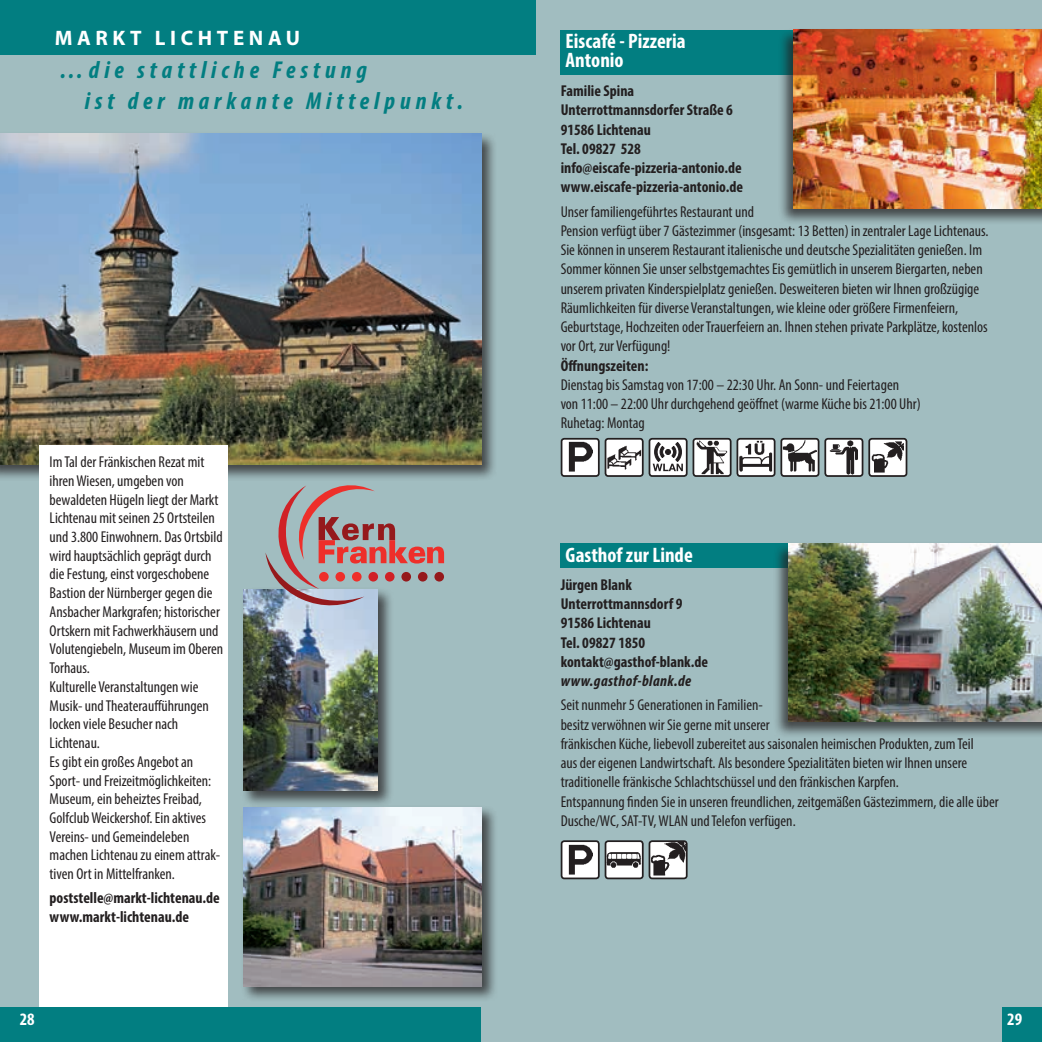
<style>
.page{position:relative;width:1042px;height:1042px;background:#a1bdc0}
.page>*{position:absolute;margin:0;border:0;box-sizing:border-box;transform-origin:0 0}
.t1{font:italic 700 condensed 24.5px/31.5px "Myriad Pro";letter-spacing:.2em;color:#027e81}
.t2{font:700 condensed 21px/19.2px "Myriad Pro";color:#fff}
.t3{font:700 21px "Myriad Pro";letter-spacing:.22em;color:#fff}
.t4{font:700 condensed 17.5px "Myriad Pro";color:#fff}
.t5{font:condensed 15.75px/18.7px "Myriad Pro";color:#231f20}
.t6{font:700 condensed 15.75px/19.2px "Myriad Pro";color:#231f20}
.t7{font:italic 700 condensed 15.75px "Myriad Pro";letter-spacing:.025em;color:#231f20}
</style>
<div class="page">
<div style="left:0;top:1007px;width:40px;height:35px;background:#027e81"></div>
<div style="left:1002px;top:1007px;width:40px;height:35px;background:#027e81"></div>
<div style="left:0;top:0;width:536px;height:55px;background:#027e81"></div>
<div style="left:0;top:131px;width:498px;height:350px;background:#231f20;opacity:.75"></div>
<img style="left:0;top:134px;width:481px;height:331px">
<div style="left:240px;top:805px;width:258px;height:198px;background:#231f20;opacity:.75"></div>
<img style="left:243px;top:807px;width:238px;height:179px">
<div style="left:240px;top:587px;width:154px;height:220px;background:#231f20;opacity:.75"></div>
<img style="left:243px;top:589px;width:134px;height:202px">
<svg style="left:265px;top:485px;width:179px;height:120px"></svg>
<div style="left:40px;top:445px;width:188px;height:562px;background:#fff"></div>
<div style="left:40px;top:1007px;width:441px;height:35px;background:#027e81"></div>
<div style="left:561px;top:439px;width:38px;height:37px;background:#fff;border-radius:3px"></div>
<img style="left:569px;top:442px;width:24px;height:30px">
<div style="left:561px;top:438px;width:39px;height:39px;border:2px solid #231f20;border-radius:3px"></div>
<div style="left:649px;top:439px;width:38px;height:37px;background:#fff;border-radius:3px"></div>
<svg style="left:653px;top:442px;width:30px;height:29px"></svg>
<div style="left:648px;top:438px;width:39px;height:39px;border:2px solid #231f20;border-radius:3px"></div>
<div style="left:693px;top:439px;width:37px;height:37px;background:#fff;border-radius:3px"></div>
<img style="left:696px;top:441px;width:31px;height:33px">
<div style="left:692px;top:438px;width:39px;height:39px;border:2px solid #231f20;border-radius:3px"></div>
<div style="left:737px;top:439px;width:37px;height:37px;background:#fff;border-radius:3px"></div>
<img style="left:739px;top:441px;width:33px;height:30px">
<div style="left:736px;top:438px;width:39px;height:39px;border:2px solid #231f20;border-radius:3px"></div>
<div style="left:781px;top:439px;width:37px;height:37px;background:#fff;border-radius:3px"></div>
<img style="left:783px;top:441px;width:33px;height:31px">
<div style="left:780px;top:438px;width:39px;height:39px;border:2px solid #231f20;border-radius:3px"></div>
<div style="left:825px;top:439px;width:37px;height:37px;background:#fff;border-radius:3px"></div>
<img style="left:829px;top:441px;width:28px;height:33px">
<div style="left:824px;top:438px;width:39px;height:39px;border:2px solid #231f20;border-radius:3px"></div>
<div style="left:605px;top:439px;width:38px;height:37px;background:#fff;border-radius:3px"></div>
<img style="left:607px;top:445px;width:33px;height:24px">
<div style="left:604px;top:438px;width:39px;height:39px;border:2px solid #231f20;border-radius:3px"></div>
<div style="left:869px;top:439px;width:37px;height:37px;background:#fff;border-radius:3px"></div>
<img style="left:871px;top:442px;width:33px;height:31px">
<div style="left:868px;top:438px;width:39px;height:39px;border:2px solid #231f20;border-radius:3px"></div>
<div style="left:561px;top:30px;width:441px;height:44px;background:#027e81"></div>
<div style="left:778px;top:28px;width:264px;height:198px;background:#231f20;opacity:.75"></div>
<img style="left:794px;top:30px;width:248px;height:178px">
<img style="left:651px;top:843px;width:33px;height:33px">
<div style="left:648px;top:840px;width:39px;height:39px;border:2px solid #231f20;border-radius:3px"></div>
<div style="left:605px;top:841px;width:38px;height:37px;background:#fff;border-radius:3px"></div>
<img style="left:607px;top:852px;width:33px;height:16px">
<div style="left:604px;top:840px;width:39px;height:39px;border:2px solid #231f20;border-radius:3px"></div>
<div style="left:561px;top:841px;width:38px;height:37px;background:#fff;border-radius:3px"></div>
<img style="left:569px;top:844px;width:24px;height:30px">
<div style="left:561px;top:840px;width:39px;height:39px;border:2px solid #231f20;border-radius:3px"></div>
<div style="left:561px;top:543px;width:441px;height:25px;background:#027e81"></div>
<div style="left:773px;top:541px;width:269px;height:198px;background:#231f20;opacity:.75"></div>
<img style="left:789px;top:543px;width:253px;height:179px">
<h2 class="t3" style="left:55px;top:24px;width:247px">MA RKT LICHTENA U</h2>
<h1 class="t1" style="left:85px;top:54px;width:380px;text-indent:-25px">…die stattliche Festung<br>ist der markante Mittelpunkt.</h1>
<p class="t5" style="left:50px;top:452px;width:175px">Im Tal der Fränkischen Rezat mit ihren Wiesen, umgeben von bewaldeten Hügeln liegt der Markt<br>Lichtenau mit seinen 25 Ortsteilen und 3.800 Einwohnern. Das Ortsbild wird hauptsächlich geprägt durch die Festung, einst vorgeschobene<br>Bastion der Nürnberger gegen die<br>Ansbacher Markgrafen; historischer<br>Ortskern mit Fachwerkhäusern und<br>Volutengiebeln, Museum im Oberen<br>Torhaus.<br>Kulturelle Veranstaltungen wie<br>Musik- und Theateraufführungen locken viele Besucher nach<br>Lichtenau.<br>Es gibt ein großes Angebot an<br>Sport- und Freizeitmöglichkeiten:<br>Museum, ein beheiztes Freibad,<br>Golfclub Weickershof. Ein aktives<br>Vereins- und Gemeindeleben machen Lichtenau zu einem attrak&shy;tiven Ort in Mittelfranken.</p>
<p class="t6" style="left:50px;top:888px;width:172px;line-height:18.7px">poststelle@markt-lichtenau.de www.markt-lichtenau.de</p>
<h2 class="t2" style="left:566px;top:31px;width:121px">Eiscafé - Pizzeria<br>Antonio</h2>
<p class="t6" style="left:561px;top:81px;width:184px">Familie Spina<br>Unterrottmannsdorfer Straße 6<br>91586 Lichtenau<br>Tel. 09827 528 info@eiscafe-pizzeria-antonio.de www.eiscafe-pizzeria-antonio.de</p>
<p class="t5" style="left:561px;top:202px;width:429px;line-height:19.2px">Unser familiengeführtes Restaurant und<br>Pension verfügt über 7 Gästezimmer (insgesamt: 13 Betten) in zentraler Lage Lichtenaus.<br>Sie können in unserem Restaurant italienische und deutsche Spezialitäten genießen. Im Sommer können Sie unser selbstgemachtes Eis gemütlich in unserem Biergarten, neben unserem privaten Kinderspielplatz genießen. Desweiteren bieten wir Ihnen großzügige Räumlichkeiten für diverse Veranstaltungen, wie kleine oder größere Firmenfeiern, Geburtstage, Hochzeiten oder Trauerfeiern an. Ihnen stehen private Parkplätze, kostenlos vor Ort, zur Verfügung!</p>
<p class="t6" style="left:561px;top:355px;width:89px">Öffnungszeiten:</p>
<p class="t5" style="left:561px;top:375px;width:361px;line-height:19.2px">Dienstag bis Samstag von 17:00 – 22:30 Uhr. An Sonn- und Feiertagen von 11:00 – 22:00 Uhr durchgehend geöffnet (warme Küche bis 21:00 Uhr)<br>Ruhetag: Montag</p>
<h2 class="t2" style="left:566px;top:544px;width:129px">Gasthof zur Linde</h2>
<p class="t6" style="left:561px;top:575px;width:149px">Jürgen Blank<br>Unterrottmannsdorf 9<br>91586 Lichtenau<br>Tel. 09827 1850 kontakt@gasthof-blank.de</p>
<p class="t7" style="left:561px;top:671px;width:132px">www.gasthof-blank.de</p>
<p class="t5" style="left:561px;top:695px;width:439px;line-height:19.2px">Seit nunmehr 5 Generationen in Familien-<br>besitz verwöhnen wir Sie gerne mit unserer<br>fränkischen Küche, liebevoll zubereitet aus saisonalen heimischen Produkten, zum Teil<br>aus der eigenen Landwirtschaft. Als besondere Spezialitäten bieten wir Ihnen unsere traditionelle fränkische Schlachtschüssel und den fränkischen Karpfen.<br>Entspannung finden Sie in unseren freundlichen, zeitgemäßen Gästezimmern, die alle über Dusche/WC, SAT-TV, WLAN und Telefon verfügen.</p>
<p class="t4" style="left:20px;top:1008px;width:16px">28</p>
<p class="t4" style="left:1007px;top:1008px;width:16px">29</p>
</div>
